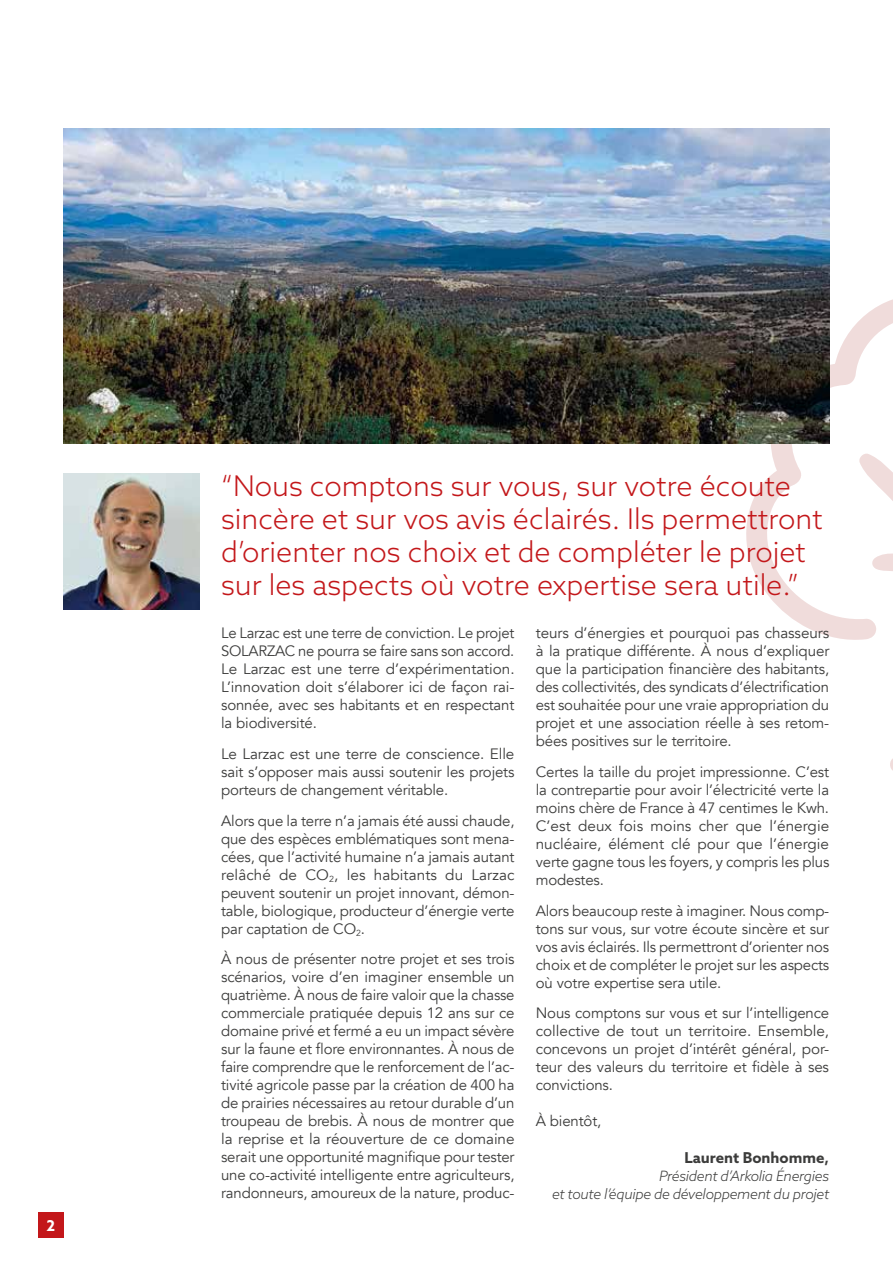
<style>
.page{position:relative;width:893px;height:1263px;background:#fff}
.page>*{position:absolute;margin:0;border:0;box-sizing:border-box;transform-origin:0 0}
.t1{font:300 28.5px/33px "Azo Sans";color:#c3171a}
.t2{font:15px/18px "Avenir";letter-spacing:-.01em;color:#3c3c3b;text-align:justify}
.t3{font:700 15px "Azo Sans";color:#3c3c3b}
.t4{font:700 15px "Azo Sans";color:#fff}
.t5{font:italic 300 14.25px/18px "Azo Sans";letter-spacing:-.02em;color:#3c3c3b;text-align:right}
</style>
<div class="page">
<svg style="left:742px;top:293px;width:151px;height:347px"></svg>
<svg style="left:890px;top:758px;width:3px;height:13px"></svg>
<svg style="left:858px;top:452px;width:35px;height:75px"></svg>
<svg style="left:870px;top:550px;width:23px;height:29px"></svg>
<img style="left:64px;top:473px;width:136px;height:136px">
<img style="left:64px;top:129px;width:765px;height:314px">
<div style="left:38px;top:1212px;width:26px;height:25px;background:#c3171a"></div>
<p class="t4" style="left:47px;top:1215px;width:10px">2</p>
<h1 class="t1" style="left:221px;top:469px;width:603px">“Nous comptons sur vous, sur votre écoute sincère et sur vos avis éclairés. Ils permettront d’orienter nos choix et de compléter le projet sur les aspects où votre expertise sera utile.”</h1>
<p class="t2" style="left:221px;top:624px;width:295px">Le Larzac est une terre de conviction. Le projet SOLARZAC ne pourra se faire sans son accord.<br>Le Larzac est une terre d’expérimentation.<br>L’innovation doit s’élaborer ici de façon rai&shy;sonnée, avec ses habitants et en respectant la biodiversité.</p>
<p class="t2" style="left:221px;top:745px;width:295px">Le Larzac est une terre de conscience. Elle sait s’opposer mais aussi soutenir les projets porteurs de changement véritable.</p>
<p class="t2" style="left:221px;top:812px;width:295px">Alors que la terre n’a jamais été aussi chaude, que des espèces emblématiques sont mena&shy;cées, que l’activité humaine n’a jamais autant relâché de CO<sub>2</sub>, les habitants du Larzac peuvent soutenir un projet innovant, démon&shy;table, biologique, producteur d’énergie verte par captation de CO<sub>2</sub>.</p>
<p class="t2" style="left:221px;top:950px;width:295px">À nous de présenter notre projet et ses trois scénarios, voire d’en imaginer ensemble un quatrième. À nous de faire valoir que la chasse commerciale pratiquée depuis 12 ans sur ce domaine privé et fermé a eu un impact sévère sur la faune et flore environnantes. À nous de faire comprendre que le renforcement de l’ac&shy;tivité agricole passe par la création de 400 ha de prairies nécessaires au retour durable d’un troupeau de brebis. À nous de montrer que la reprise et la réouverture de ce domaine serait une opportunité magnifique pour tester une co-activité intelligente entre agriculteurs, randonneurs, amoureux de la nature, produc-</p>
<p class="t2" style="left:536px;top:624px;width:295px">teurs d’énergies et pourquoi pas chasseurs à la pratique différente. À nous d’expliquer que la participation financière des habitants, des collectivités, des syndicats d’électrification est souhaitée pour une vraie appropriation du projet et une association réelle à ses retom&shy;bées positives sur le territoire.</p>
<p class="t2" style="left:536px;top:763px;width:295px">Certes la taille du projet impressionne. C’est la contrepartie pour avoir l’électricité verte la moins chère de France à 47 centimes le Kwh.<br>C’est deux fois moins cher que l’énergie nucléaire, élément clé pour que l’énergie verte gagne tous les foyers, y compris les plus modestes.</p>
<p class="t2" style="left:536px;top:902px;width:295px">Alors beaucoup reste à imaginer. Nous comp&shy;tons sur vous, sur votre écoute sincère et sur vos avis éclairés. Ils permettront d’orienter nos choix et de compléter le projet sur les aspects où votre expertise sera utile.</p>
<p class="t2" style="left:536px;top:1004px;width:295px">Nous comptons sur vous et sur l’intelligence collective de tout un territoire. Ensemble, concevons un projet d’intérêt général, por&shy;teur des valeurs du territoire et fidèle à ses convictions.</p>
<p class="t2" style="left:536px;top:1112px;width:67px">À bientôt,</p>
<p class="t3" style="left:684px;top:1148px;width:146px">Laurent Bonhomme,</p>
<p class="t5" style="left:552px;top:1167px;width:279px">Président d’Arkolia Énergies<br>et toute l’équipe de développement du projet</p>
</div>
